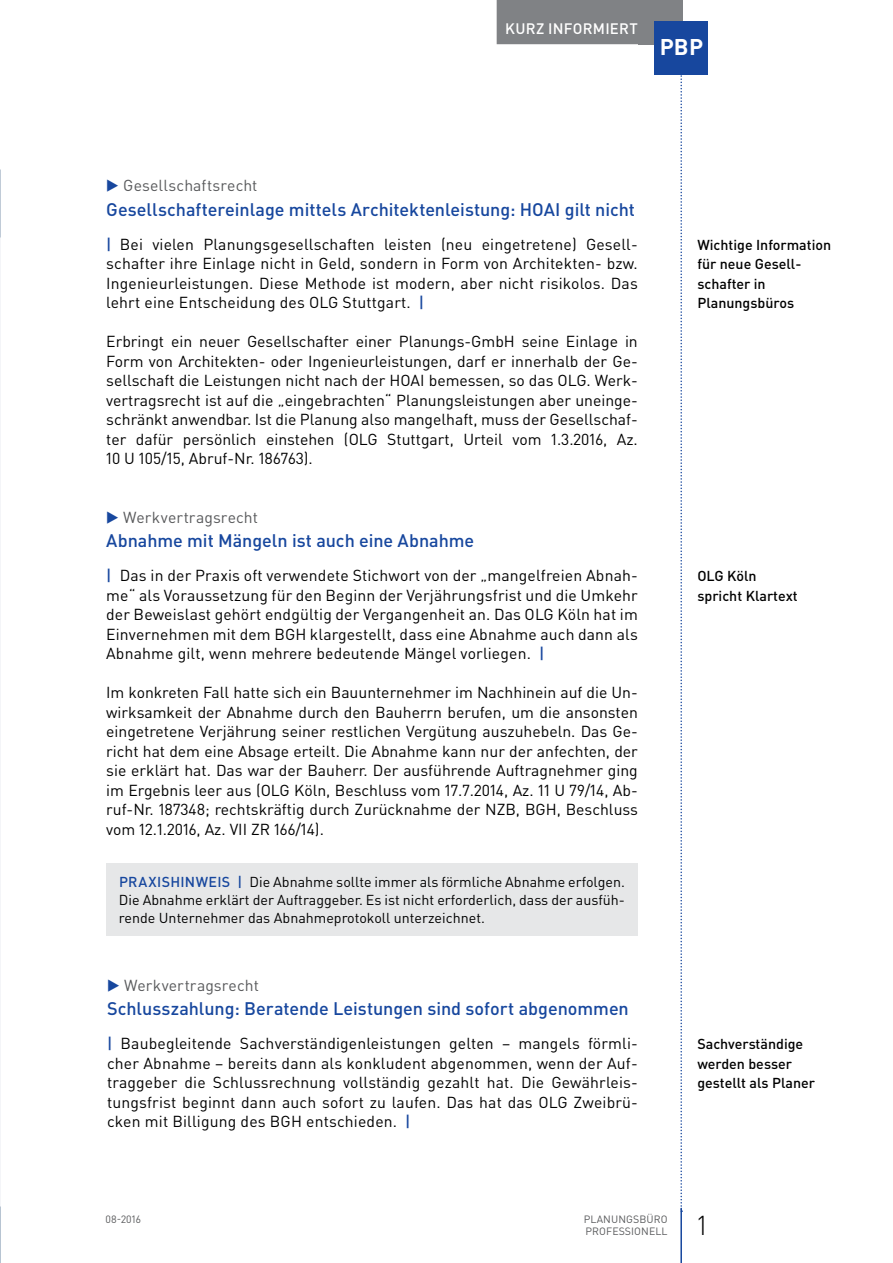
<style>
.page{position:relative;width:893px;height:1263px;background:#fff}
.page>*{position:absolute;margin:0;border:0;box-sizing:border-box;transform-origin:0 0}
.t1{font:300 27px "DIN Pro";color:#000}
.t2{font:700 22.5px "DIN Pro";color:#fff}
.t3{font:500 18px "DIN Pro";color:#17479e}
.t4{font:15.75px/19.5px "DIN Pro";letter-spacing:.01em;color:#000;text-align:justify}
.t5{font:15.75px "DIN Pro";letter-spacing:.005em;color:#58595b}
.t6{font:500 15px "DIN Pro";letter-spacing:.015em;color:#fff}
.t7{font:14.25px/18px "DIN Pro";color:#000;text-align:justify}
.t8{font:500 14.25px/19.5px "DIN Pro";color:#000}
.t9{font:10.5px/12.8px "DIN Pro";letter-spacing:.01em;color:#58595b}
.s1{color:#17479e}
.s2{font-weight:500;color:#17479e}
</style>
<div class="page">
<svg style="left:680px;top:74px;width:2px;height:1134px"></svg>
<div style="left:638px;top:0;width:44px;height:44px;background:#808285"></div>
<hr style="left:680px;top:1208px;width:2px;height:55px;background:#17479e">
<div style="left:655px;top:21px;width:53px;height:53px;background:#17479e"></div>
<div style="left:497px;top:0;width:149px;height:44px;background:#808285"></div>
<div style="left:106px;top:863px;width:532px;height:72px;background:#e6e7e8"></div>
<p class="t6" style="left:505px;top:18px;width:134px">Kurz informiert</p>
<h2 class="t2" style="left:660px;top:32px;width:45px">PBP</h2>
<p class="t5" style="left:106px;top:175px;width:153px"><span class="s1">▶</span> Gesellschaftsrecht</p>
<p class="t3" style="left:106px;top:197px;width:530px">Gesellschaftereinlage mittels Architektenleistung: HOAI gilt nicht</p>
<p class="t4" style="left:106px;top:234px;width:533px"><span class="s2">|</span> Bei vielen Planungsgesellschaften leisten (neu eingetretene) Gesell&shy;schafter ihre Einlage nicht in Geld, sondern in Form von Architekten- bzw.<br>Ingenieurleistungen. Diese Methode ist modern, aber nicht risikolos. Das lehrt eine Entscheidung des OLG Stuttgart. <span class="s2">|</span></p>
<p class="t4" style="left:106px;top:331px;width:533px">Erbringt ein neuer Gesellschafter einer Planungs-GmbH seine Einlage in Form von Architekten- oder Ingenieurleistungen, darf er innerhalb der Ge&shy;sellschaft die Leistungen nicht nach der HOAI bemessen, so das OLG. Werk&shy;vertragsrecht ist auf die „eingebrachten“ Planungsleistungen aber uneinge&shy;schränkt anwendbar. Ist die Planung also mangelhaft, muss der Gesellschaf&shy;ter dafür persönlich einstehen (OLG Stuttgart, Urteil vom 1.3.2016, Az.<br>10 U 105/15, Abruf-Nr. 186763).</p>
<p class="t5" style="left:106px;top:506px;width:153px"><span class="s1">▶</span> Werkvertragsrecht</p>
<p class="t3" style="left:106px;top:528px;width:370px">Abnahme mit Mängeln ist auch eine Abnahme</p>
<p class="t4" style="left:106px;top:565px;width:533px"><span class="s2">|</span> Das in der Praxis oft verwendete Stichwort von der „mangelfreien Abnah&shy;me“ als Voraussetzung für den Beginn der Verjährungsfrist und die Umkehr der Beweislast gehört endgültig der Vergangenheit an. Das OLG Köln hat im Einvernehmen mit dem BGH klargestellt, dass eine Abnahme auch dann als Abnahme gilt, wenn mehrere bedeutende Mängel vorliegen. <span class="s2">|</span></p>
<p class="t4" style="left:106px;top:682px;width:533px">Im konkreten Fall hatte sich ein Bauunternehmer im Nachhinein auf die Un&shy;wirksamkeit der Abnahme durch den Bauherrn berufen, um die ansonsten eingetretene Verjährung seiner restlichen Vergütung auszuhebeln. Das Ge&shy;richt hat dem eine Absage erteilt. Die Abnahme kann nur der anfechten, der sie erklärt hat. Das war der Bauherr. Der ausführende Auftragnehmer ging im Ergebnis leer aus (OLG Köln, Beschluss vom 17.7.2014, Az. 11 U 79/14, Ab&shy;ruf-Nr. 187348; rechtskräftig durch Zurücknahme der NZB, BGH, Beschluss vom 12.1.2016, Az. VII ZR 166/14).</p>
<p class="t7" style="left:119px;top:872px;width:507px"><span class="s2">PRAXISHINWEIS |</span> Die Abnahme sollte immer als förmliche Abnahme erfolgen.<br>Die Abnahme erklärt der Auftraggeber. Es ist nicht erforderlich, dass der ausfüh&shy;rende Unternehmer das Abnahmeprotokoll unterzeichnet.</p>
<p class="t8" style="left:697px;top:234px;width:135px">Wichtige I nformation für neue Gesell&shy;schafter in<br>Planungsbüros</p>
<p class="t8" style="left:697px;top:566px;width:102px">OLG Köln spricht Klartext</p>
<p class="t5" style="left:107px;top:974px;width:153px"><span class="s1">▶</span> Werkvertragsrecht</p>
<p class="t3" style="left:107px;top:996px;width:523px">Schlusszahlung: Beratende Leistungen sind sofort abgenommen</p>
<p class="t4" style="left:107px;top:1033px;width:532px"><span class="s2">|</span> Baubegleitende Sachverständigenleistungen gelten – mangels förmli&shy;cher Abnahme – bereits dann als konkludent abgenommen, wenn der Auf&shy;traggeber die Schlussrechnung vollständig gezahlt hat. Die Gewährleis&shy;tungsfrist beginnt dann auch sofort zu laufen. Das hat das OLG Zweibrü&shy;cken mit Billigung des BGH entschieden. <span class="s2">|</span></p>
<p class="t8" style="left:697px;top:1034px;width:119px">Sachverständige werden besser gestellt als Planer</p>
<p class="t9" style="left:106px;top:1212px;width:37px">08-2016</p>
<p class="t9" style="left:584px;top:1212px;width:85px">PLANUNGSBÜRO<br>PROFESSIONELL</p>
<h1 class="t1" style="left:697px;top:1207px;width:11px">1</h1>
</div>
